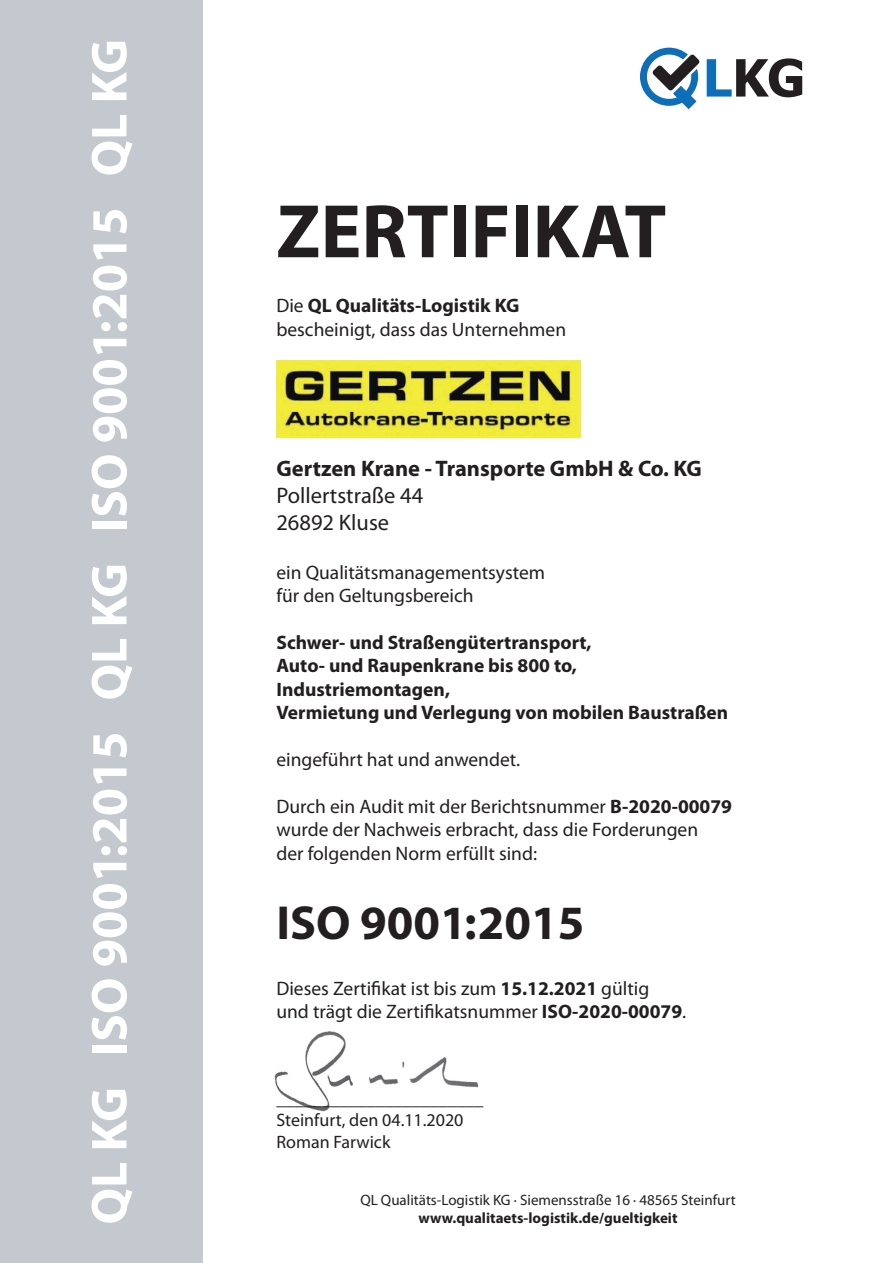
<style>
.page{position:relative;width:893px;height:1263px;background:#fff}
.page>*{position:absolute;margin:0;border:0;box-sizing:border-box;transform-origin:0 0}
.t1{font:700 76.5px "Myriad Pro";color:#231f20}
.t2{font:700 51px "Myriad Pro";color:#fff}
.t3{font:700 48px "Myriad Pro";color:#231f20}
.t4{font:700 22.5px "Myriad Pro";color:#231f20}
.t5{font:22.5px/27px "Myriad Pro";color:#231f20}
.t6{font:19.5px/23.4px "Myriad Pro";color:#231f20}
.t7{font:700 19.5px/23.4px "Myriad Pro";color:#231f20}
.t8{font:18px/21.6px "Myriad Pro";color:#231f20}
.t9{font:15px "Myriad Pro";color:#231f20}
.t10{font:700 15px "Myriad Pro";color:#231f20}
.s1{font-weight:700}
</style>
<div class="page">
<svg style="left:707px;top:58px;width:95px;height:39px"></svg>
<svg style="left:640px;top:48px;width:59px;height:61px"></svg>
<div style="left:0;top:0;width:203px;height:1263px;background:#c3c9cf"></div>
<img style="left:274px;top:1031px;width:205px;height:81px">
<img style="left:276px;top:360px;width:305px;height:78px">
<h2 class="t2" style="left:76px;top:1224px;width:1187px;rotate:-90deg">QL KG ISO 9001:2015 QL KG ISO 9001:2015 QL KG</h2>
<h1 class="t1" style="left:276px;top:182px;width:391px">ZERTIFIKAT</h1>
<p class="t6" style="left:276px;top:294px;width:291px">Die <span class="s1">QL Qualitäts-Logistik KG </span>bescheinigt, dass das Unternehmen</p>
<p class="t4" style="left:276px;top:454px;width:427px">Gertzen Krane - Transporte GmbH &amp; Co. KG</p>
<p class="t5" style="left:276px;top:482px;width:148px">Pollertstraße 44<br>26892 Kluse</p>
<p class="t6" style="left:276px;top:560px;width:270px">ein Qualitätsmanagementsystem für den Geltungsbereich</p>
<p class="t7" style="left:276px;top:630px;width:453px">Schwer- und Straßengütertransport,<br>Auto- und Raupenkrane bis 800 to, Industriemontagen,<br>Vermietung und Verlegung von mobilen Baustraßen</p>
<p class="t6" style="left:276px;top:747px;width:245px">eingeführt hat und anwendet.</p>
<p class="t6" style="left:276px;top:794px;width:457px">Durch ein Audit mit der Berichtsnummer <span class="s1">B-2020-00079 </span>wurde der Nachweis erbracht, dass die Forderungen<br>der folgenden Norm erfüllt sind:</p>
<h3 class="t3" style="left:276px;top:891px;width:310px">ISO 9001:2015</h3>
<p class="t6" style="left:276px;top:976px;width:411px">Dieses Zertifikat ist bis zum <span class="s1">15.12.2021</span> gültig und trägt die Zertifikatsnummer <span class="s1">ISO-2020-00079</span>.</p>
<p class="t8" style="left:276px;top:1087px;width:209px">_______________________<br>Steinfurt, den 04.11.2020<br>Roman Farwick</p>
<p class="t9" style="left:360px;top:1191px;width:377px">QL Qualitäts-Logistik KG ∙ Siemensstraße 16 ∙ 48565 Steinfurt</p>
<p class="t10" style="left:418px;top:1208px;width:261px">www.qualitaets-logistik.de/gueltigkeit</p>
</div>
